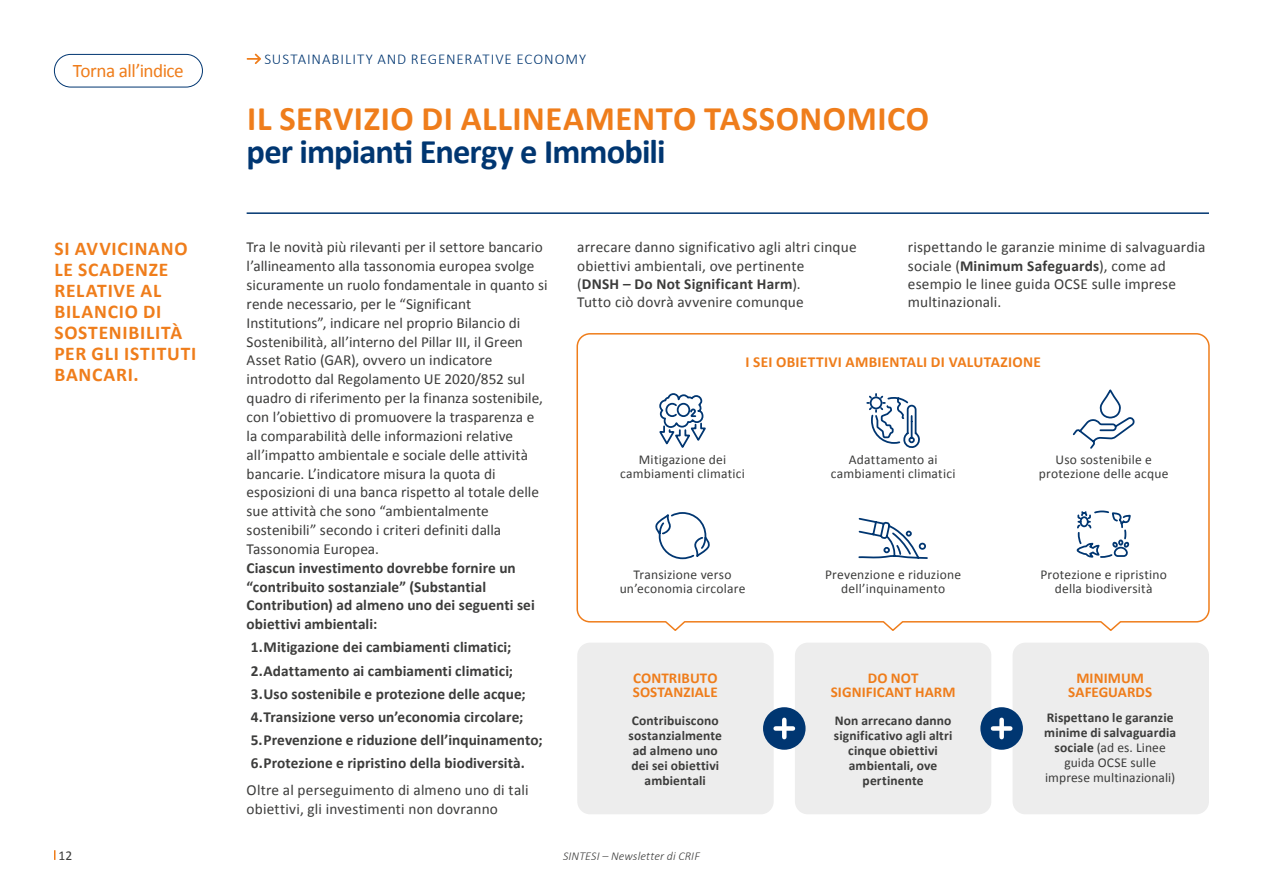
<style>
.page{position:relative;width:1263px;height:893px;background:#fff}
.page>*{position:absolute;margin:0;border:0;box-sizing:border-box;transform-origin:0 0}
.t1{font:700 34.5px "Calibri";letter-spacing:.015em;color:#ef7d1b}
.t2{font:700 34.5px "Calibri";letter-spacing:-.025em;color:#003671}
.t3{font:700 19.5px/21px "Calibri";letter-spacing:.04em;color:#ef7d1b}
.t4{font:19.2px "Calibri";letter-spacing:-.03em;color:#ef7d1b}
.t5{font:15.3px/18.9px "Calibri";letter-spacing:.005em;color:#3c3c3b}
.t6{font:700 15.3px/23.1px "Calibri";letter-spacing:.005em;color:#3c3c3b}
.t7{font:700 15.3px "Calibri";letter-spacing:.015em;color:#ef7d1b}
.t8{font:700 15px/13.5px "Calibri";letter-spacing:.005em;color:#ef7d1b;text-align:center}
.t9{font:300 15px "Calibri";letter-spacing:.06em;color:#003671}
.t10{font:700 13.5px/15px "Calibri";letter-spacing:.01em;color:#3c3c3b;text-align:center}
.t11{font:13.5px/13.5px "Calibri";letter-spacing:.015em;color:#3c3c3b;text-align:center}
.t12{font:italic 300 12px "Calibri";letter-spacing:.01em;color:#3c3c3b}
.s1{font-weight:700}
.s2{font-weight:400}
</style>
<div class="page">
<div style="left:54px;top:54px;width:149px;height:33px;border:1px solid #003671;border-radius:16px"></div>
<svg style="left:54px;top:850px;width:2px;height:10px"></svg>
<hr style="left:247px;top:212px;width:962px;height:2px;background:#003671">
<svg style="left:247px;top:54px;width:14px;height:10px"></svg>
<div style="left:577px;top:643px;width:197px;height:171px;background:#ededed;border-radius:13px"></div>
<svg style="left:576px;top:333px;width:634px;height:298px"></svg>
<div style="left:1012px;top:643px;width:197px;height:171px;background:#ededed;border-radius:13px"></div>
<div style="left:795px;top:643px;width:196px;height:171px;background:#ededed;border-radius:13px"></div>
<div style="left:763px;top:707px;width:42px;height:43px;background:#003671;border-radius:50%"></div>
<svg style="left:782px;top:720px;width:4px;height:17px"></svg>
<div style="left:776px;top:726px;width:17px;height:5px;background:#fff"></div>
<div style="left:980px;top:707px;width:43px;height:43px;background:#003671;border-radius:50%"></div>
<div style="left:999px;top:720px;width:5px;height:17px;background:#fff"></div>
<div style="left:993px;top:726px;width:17px;height:5px;background:#fff"></div>
<svg style="left:657px;top:392px;width:51px;height:59px"></svg>
<svg style="left:865px;top:354px;width:57px;height:96px"></svg>
<svg style="left:654px;top:511px;width:57px;height:51px"></svg>
<svg style="left:1071px;top:386px;width:64px;height:64px"></svg>
<svg style="left:857px;top:517px;width:72px;height:43px"></svg>
<svg style="left:1076px;top:510px;width:56px;height:49px"></svg>
<p class="t4" style="left:73px;top:59px;width:112px">Torna all’indice</p>
<p class="t3" style="left:54px;top:238px;width:143px">SI AVVICINANO<br>LE SCADENZE<br>RELATIVE AL<br>BILANCIO DI<br>SOSTENIBILITÀ<br>PER GLI ISTITUTI<br>BANCARI.</p>
<p class="t9" style="left:264px;top:50px;width:323px">SUSTAINABILITY AND REGENERATIVE ECONOMY</p>
<h1 class="t1" style="left:247px;top:97px;width:683px">IL SERVIZIO DI ALLINEAMENTO TASSONOMICO</h1>
<h1 class="t2" style="left:247px;top:130px;width:421px">per impianti Energy e Immobili</h1>
<p class="t5" style="left:247px;top:237px;width:302px">Tra le novità più rilevanti per il settore bancario l’allineamento alla tassonomia europea svolge sicuramente un ruolo fondamentale in quanto si rende necessario, per le “Significant Institutions”, indicare nel proprio Bilancio di Sostenibilità, all’interno del Pillar III, il Green Asset Ratio (GAR), ovvero un indicatore introdotto dal Regolamento UE 2020/852 sul quadro di riferimento per la finanza sostenibile, con l’obiettivo di promuovere la trasparenza e la comparabilità delle informazioni relative all’impatto ambientale e sociale delle attività bancarie. L’indicatore misura la quota di esposizioni di una banca rispetto al totale delle sue attività che sono “ambientalmente sostenibili” secondo i criteri definiti dalla Tassonomia Europea.</p>
<p class="t6" style="left:247px;top:557px;width:290px;line-height:18.9px">Ciascun investimento dovrebbe fornire un “contribuito sostanziale” (Substantial Contribution) ad almeno uno dei seguenti sei obiettivi ambientali:</p>
<p class="t6" style="left:251px;top:635px;width:293px">1.Mitigazione dei cambiamenti climatici; 2.Adattamento ai cambiamenti climatici; 3.Uso sostenibile e protezione delle acque; 4.Transizione verso un’economia circolare; 5.Prevenzione e riduzione dell’inquinamento; 6.Protezione e ripristino della biodiversità.</p>
<p class="t5" style="left:247px;top:780px;width:283px">Oltre al perseguimento di almeno uno di tali obiettivi, gli investimenti non dovranno</p>
<p class="t5" style="left:577px;top:237px;width:281px;line-height:18.5px">arrecare danno significativo agli altri cinque obiettivi ambientali, ove pertinente<br>(<span class="s1">DNSH – Do Not Significant Harm</span>).<br>Tutto ciò dovrà avvenire comunque</p>
<p class="t5" style="left:908px;top:237px;width:299px;line-height:18.3px">rispettando le garanzie minime di salvaguardia sociale (<span class="s1">Minimum Safeguards</span>), come ad esempio le linee guida OCSE sulle imprese multinazionali.</p>
<p class="t7" style="left:745px;top:352px;width:297px">I SEI OBIETTIVI AMBIENTALI DI VALUTAZIONE</p>
<p class="t11" style="left:620px;top:452px;width:126px">Mitigazione dei cambiamenti climatici</p>
<p class="t11" style="left:831px;top:452px;width:126px">Adattamento ai cambiamenti climatici</p>
<p class="t11" style="left:1039px;top:452px;width:131px">Uso sostenibile e protezione delle acque</p>
<p class="t11" style="left:620px;top:567px;width:127px">Transizione verso un’economia circolare</p>
<p class="t11" style="left:825px;top:567px;width:137px">Prevenzione e riduzione dell’inquinamento</p>
<p class="t11" style="left:1040px;top:567px;width:128px">Protezione e ripristino della biodiversità</p>
<p class="t8" style="left:633px;top:671px;width:86px;text-align:left">CONTRIBUTO<br>SOSTANZIALE</p>
<p class="t10" style="left:629px;top:712px;width:95px">Contribuiscono sostanzialmente ad almeno uno dei sei obiettivi ambientali</p>
<p class="t10" style="left:834px;top:712px;width:120px">Non arrecano danno significativo agli altri cinque obiettivi ambientali, ove pertinente</p>
<p class="t8" style="left:831px;top:671px;width:126px">DO NOT<br>SIGNIFICANT HARM</p>
<p class="t8" style="left:1068px;top:671px;width:85px">MINIMUM<br>SAFEGUARDS</p>
<p class="t10" style="left:1044px;top:710px;width:133px">Rispettano le garanzie minime di salvaguardia sociale <span class="s2">(ad es. Linee guida OCSE sulle imprese multinazionali)</span></p>
<p class="t11" style="left:59px;top:848px;width:15px">12</p>
<p class="t12" style="left:563px;top:848px;width:138px">SINTESI – Newsletter di CRIF</p>
</div>
